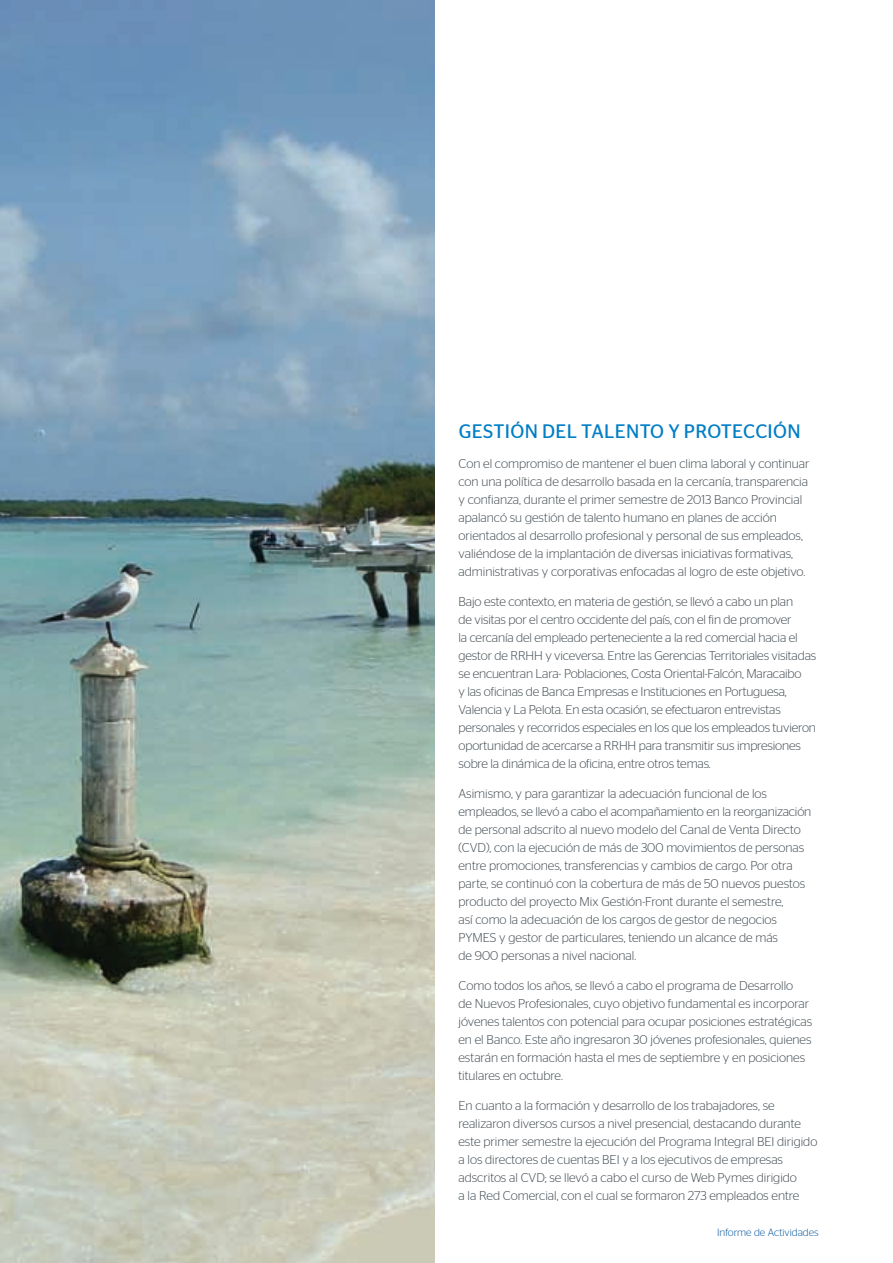
<style>
.page{position:relative;width:893px;height:1263px;background:#fff}
.page>*{position:absolute;margin:0;border:0;box-sizing:border-box;transform-origin:0 0}
.Texto_Gral{font:19.5px "Stag Sans";letter-spacing:.02em;color:#007ec5}
.Texto_Gral-2{font:300 12.75px/18px "Stag Sans";color:#3d474e}
.t1{font:300 10.5px "Stag Sans";color:#01529a}
</style>
<div class="page">
<img style="left:0;top:0;width:434px;height:1263px">
<p class="Texto_Gral" style="left:459px;top:420px;width:344px">GESTIÓN DEL TALENTO Y PROTECCIÓN</p>
<p class="Texto_Gral-2" style="left:458px;top:454px;width:353px">Con el compromiso de mantener el buen clima laboral y continuar con una política de desarrollo basada en la cercanía, transparencia y confianza, durante el primer semestre de 2013 Banco Provincial apalancó su gestión de talento humano en planes de acción orientados al desarrollo profesional y personal de sus empleados, valiéndose de la implantación de diversas iniciativas formativas, administrativas y corporativas enfocadas al logro de este objetivo.</p>
<p class="Texto_Gral-2" style="left:458px;top:592px;width:359px">Bajo este contexto, en materia de gestión, se llevó a cabo un plan<br>de visitas por el centro occidente del país, con el fin de promover<br>la cercanía del empleado perteneciente a la red comercial hacia el gestor de RRHH y viceversa. Entre las Gerencias Territoriales visitadas se encuentran Lara- Poblaciones, Costa Oriental-Falcón, Maracaibo<br>y las oficinas de Banca Empresas e Instituciones en Portuguesa, Valencia y La Pelota. En esta ocasión, se efectuaron entrevistas personales y recorridos especiales en los que los empleados tuvieron oportunidad de acercarse a RRHH para transmitir sus impresiones sobre la dinámica de la oficina, entre otros temas.</p>
<p class="Texto_Gral-2" style="left:458px;top:784px;width:354px">Asimismo, y para garantizar la adecuación funcional de los empleados, se llevó a cabo el acompañamiento en la reorganización de personal adscrito al nuevo modelo del Canal de Venta Directo (CVD), con la ejecución de más de 300 movimientos de personas entre promociones, transferencias y cambios de cargo. Por otra parte, se continuó con la cobertura de más de 50 nuevos puestos producto del proyecto Mix Gestión-Front durante el semestre,<br>así como la adecuación de los cargos de gestor de negocios PYMES y gestor de particulares, teniendo un alcance de más<br>de 900 personas a nivel nacional.</p>
<p class="Texto_Gral-2" style="left:458px;top:976px;width:355px">Como todos los años, se llevó a cabo el programa de Desarrollo<br>de Nuevos Profesionales, cuyo objetivo fundamental es incorporar jóvenes talentos con potencial para ocupar posiciones estratégicas en el Banco. Este año ingresaron 30 jóvenes profesionales, quienes estarán en formación hasta el mes de septiembre y en posiciones titulares en octubre.</p>
<p class="Texto_Gral-2" style="left:458px;top:1096px;width:360px">En cuanto a la formación y desarrollo de los trabajadores, se realizaron diversos cursos a nivel presencial, destacando durante este primer semestre la ejecución del Programa Integral BEI dirigido a los directores de cuentas BEI y a los ejecutivos de empresas adscritos al CVD; se llevó a cabo el curso de Web Pymes dirigido<br>a la Red Comercial, con el cual se formaron 273 empleados entre</p>
<p class="t1" style="left:717px;top:1227px;width:103px">Informe de Actividades</p>
</div>
